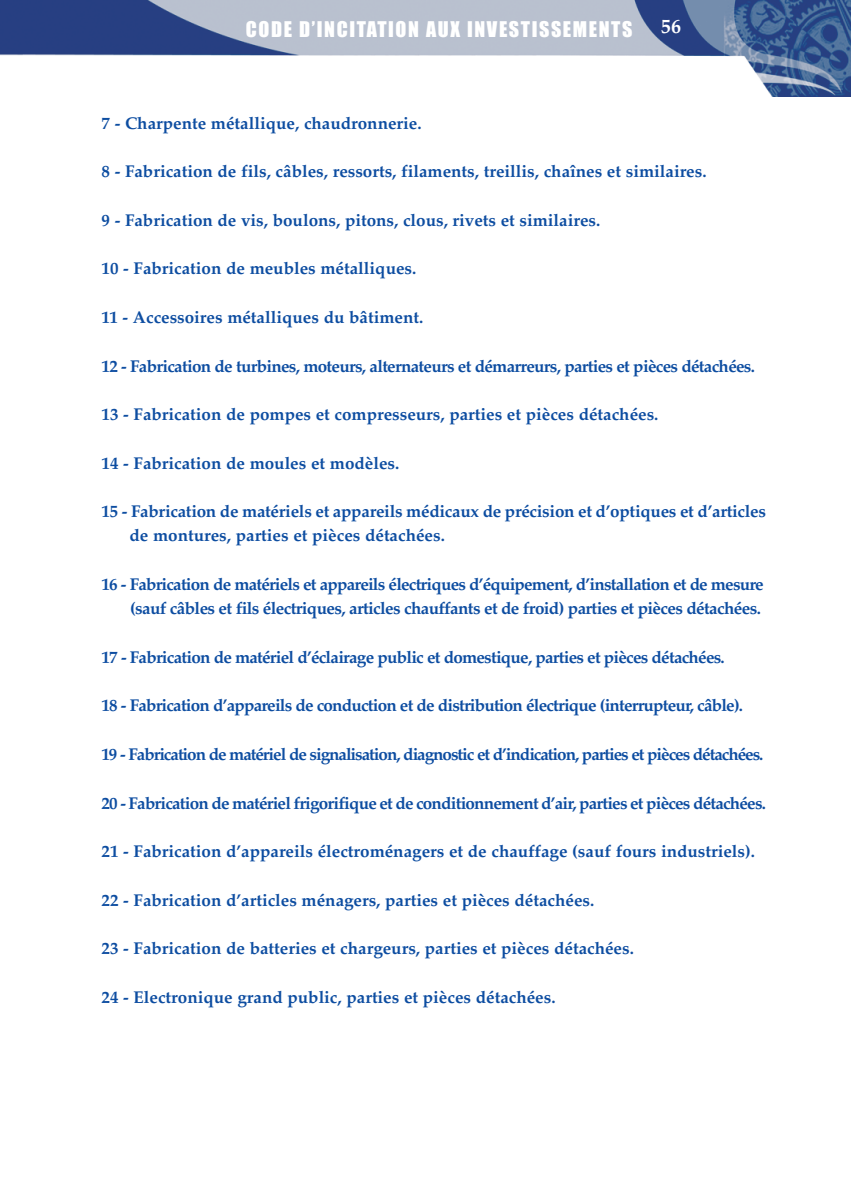
<style>
.page{position:relative;width:851px;height:1191px;background:#fff}
.page>*{position:absolute;margin:0;border:0;box-sizing:border-box;transform-origin:0 0}
.t1{font:20px "Impact";letter-spacing:.08em;color:#fff}
.t2{font:700 20px "Palatino";color:#fff}
.t3{font:700 17px/24.2px "Palatino";letter-spacing:-.015em;color:#0d4da1}
.t4{font:700 17px/24.2px "Palatino";letter-spacing:-.045em;color:#0d4da1;text-align:right}
.t5{font:700 17px "Palatino";letter-spacing:-.06em;color:#0d4da1}
.t6{font:700 17px "Palatino";letter-spacing:-.04em;color:#0d4da1}
</style>
<div class="page">
<img style="left:0;top:0;width:850px;height:96px">
<p class="t1" style="left:246px;top:18px;width:388px">CODE D’INCITATION AUX INVESTISSEMENTS</p>
<p class="t2" style="left:661px;top:15px;width:21px">56</p>
<p class="t3" style="left:101px;top:111px;width:321px">7 - Charpente métallique, chaudronnerie.</p>
<p class="t3" style="left:101px;top:159px;width:606px">8 - Fabrication de fils, câbles, ressorts, filaments, treillis, chaînes et similaires.</p>
<p class="t3" style="left:101px;top:208px;width:500px">9 - Fabrication de vis, boulons, pitons, clous, rivets et similaires.</p>
<p class="t3" style="left:101px;top:256px;width:316px">10 - Fabrication de meubles métalliques.</p>
<p class="t3" style="left:101px;top:305px;width:323px">11 - Accessoires métalliques du bâtiment.</p>
<p class="t6" style="left:101px;top:356px;width:655px">12 - Fabrication de turbines, moteurs, alternateurs et démarreurs, parties et pièces détachées.</p>
<p class="t3" style="left:101px;top:402px;width:558px">13 - Fabrication de pompes et compresseurs, parties et pièces détachées.</p>
<p class="t3" style="left:101px;top:450px;width:299px">14 - Fabrication de moules et modèles.</p>
<p class="t3" style="left:129px;top:499px;width:638px;text-indent:-28px">15 - Fabrication de matériels et appareils médicaux de précision et d’optiques et d’articles de montures, parties et pièces détachées.</p>
<p class="t4" style="left:101px;top:572px;width:663px">16 - Fabrication de matériels et appareils électriques d’équipement, d’installation et de mesure (sauf câbles et fils électriques, articles chauffants et de froid) parties et pièces détachées.</p>
<p class="t4" style="left:101px;top:645px;width:624px">17 - Fabrication de matériel d’éclairage public et domestique, parties et pièces détachées.</p>
<p class="t4" style="left:101px;top:693px;width:643px">18 - Fabrication d’appareils de conduction et de distribution électrique (interrupteur, câble).</p>
<p class="t5" style="left:101px;top:744px;width:663px">19 - Fabrication de matériel de signalisation, diagnostic et d’indication, parties et pièces détachées.</p>
<p class="t4" style="left:101px;top:790px;width:666px">20 - Fabrication de matériel frigorifique et de conditionnement d’air, parties et pièces détachées.</p>
<p class="t3" style="left:101px;top:839px;width:655px">21 - Fabrication d’appareils électroménagers et de chauffage (sauf fours industriels).</p>
<p class="t3" style="left:101px;top:887px;width:494px">22 - Fabrication d’articles ménagers, parties et pièces détachées.</p>
<p class="t3" style="left:101px;top:936px;width:534px">23 - Fabrication de batteries et chargeurs, parties et pièces détachées.</p>
<p class="t3" style="left:101px;top:984px;width:455px">24 - Electronique grand public, parties et pièces détachées.</p>
</div>
